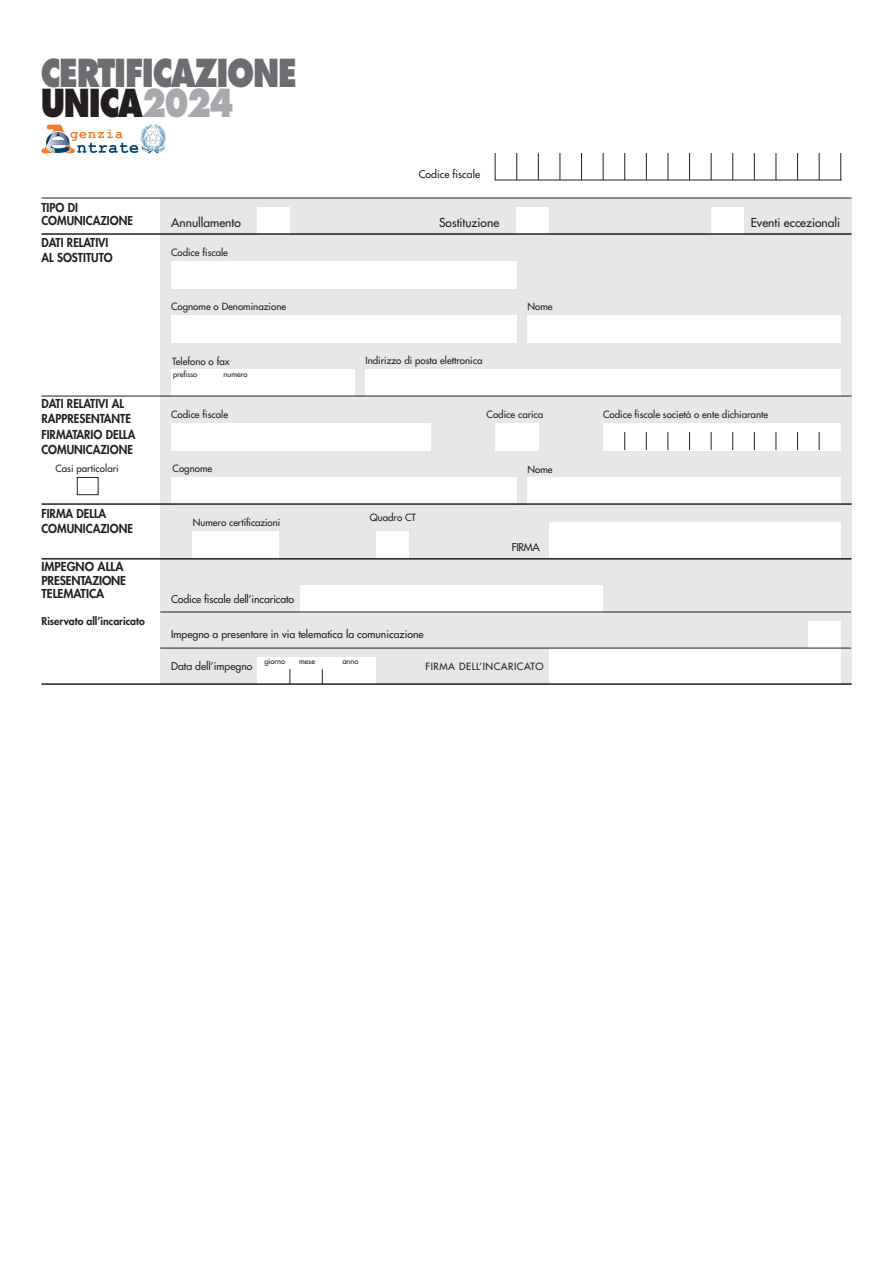
<style>
.page{position:relative;width:893px;height:1263px;background:#fff}
.page>*{position:absolute;margin:0;border:0;box-sizing:border-box;transform-origin:0 0}
.t1{font:800 37.5px "Futura";letter-spacing:-.04em;color:#6c6d70;scale:.8 1}
.t2{font:800 37.5px "Futura";letter-spacing:-.04em;color:#231f20;scale:.8 1}
.t3{font:800 12px/13.5px "Futura";color:#231f20;scale:.95 1}
.t4{font:12px "Futura";color:#231f20}
.t5{font:800 12px/13.5px "Futura";color:#231f20}
.t6{font:10.5px "Futura";color:#231f20}
.t7{font:800 10.5px "Futura";color:#231f20}
.t8{font:9.75px "Futura";color:#231f20}
.t9{font:9.75px "Futura";letter-spacing:.06em;color:#231f20}
.t10{font:7.5px "Futura";color:#231f20}
.s1{color:#a8a9ad}
</style>
<div class="page">
<div style="left:160px;top:198px;width:691px;height:486px;background:#e6e7e9"></div>
<div style="left:171px;top:369px;width:184px;height:27px;background:#fff"></div>
<div style="left:365px;top:369px;width:476px;height:27px;background:#fff"></div>
<div style="left:171px;top:261px;width:346px;height:27px;background:#fff"></div>
<div style="left:257px;top:207px;width:33px;height:27px;background:#fff"></div>
<div style="left:517px;top:207px;width:32px;height:27px;background:#fff"></div>
<div style="left:711px;top:207px;width:32px;height:27px;background:#fff"></div>
<hr style="left:41px;top:198px;width:810px;height:1px;background:#231f20">
<div style="left:527px;top:477px;width:314px;height:27px;background:#fff"></div>
<div style="left:171px;top:423px;width:259px;height:27px;background:#fff"></div>
<div style="left:171px;top:477px;width:346px;height:27px;background:#fff"></div>
<div style="left:495px;top:423px;width:43px;height:27px;background:#fff"></div>
<div style="left:301px;top:585px;width:302px;height:27px;background:#fff"></div>
<div style="left:808px;top:621px;width:33px;height:27px;background:#fff"></div>
<div style="left:549px;top:648px;width:292px;height:36px;background:#fff"></div>
<div style="left:257px;top:657px;width:119px;height:27px;background:#fff"></div>
<svg style="left:322px;top:669px;width:1px;height:14px"></svg>
<svg style="left:289px;top:669px;width:1px;height:14px"></svg>
<div style="left:193px;top:531px;width:86px;height:27px;background:#fff"></div>
<div style="left:549px;top:522px;width:292px;height:36px;background:#fff"></div>
<div style="left:376px;top:531px;width:33px;height:27px;background:#fff"></div>
<hr style="left:160px;top:612px;width:691px;height:1px;background:#231f20">
<hr style="left:41px;top:683px;width:810px;height:2px;background:#231f20">
<div style="left:171px;top:315px;width:346px;height:27px;background:#fff"></div>
<div style="left:527px;top:315px;width:314px;height:27px;background:#fff"></div>
<hr style="left:160px;top:648px;width:691px;height:1px;background:#231f20">
<div style="left:603px;top:423px;width:238px;height:27px;background:#fff"></div>
<svg style="left:624px;top:432px;width:1px;height:18px"></svg>
<svg style="left:646px;top:432px;width:1px;height:18px"></svg>
<svg style="left:667px;top:432px;width:1px;height:18px"></svg>
<svg style="left:689px;top:432px;width:1px;height:18px"></svg>
<svg style="left:711px;top:432px;width:1px;height:18px"></svg>
<svg style="left:732px;top:432px;width:1px;height:18px"></svg>
<svg style="left:754px;top:432px;width:1px;height:18px"></svg>
<svg style="left:775px;top:432px;width:1px;height:18px"></svg>
<svg style="left:797px;top:432px;width:1px;height:18px"></svg>
<svg style="left:819px;top:432px;width:1px;height:18px"></svg>
<svg style="left:560px;top:153px;width:1px;height:27px"></svg>
<svg style="left:581px;top:153px;width:1px;height:27px"></svg>
<svg style="left:603px;top:153px;width:1px;height:27px"></svg>
<svg style="left:624px;top:153px;width:1px;height:27px"></svg>
<svg style="left:646px;top:153px;width:1px;height:27px"></svg>
<svg style="left:668px;top:153px;width:1px;height:27px"></svg>
<svg style="left:689px;top:153px;width:1px;height:27px"></svg>
<svg style="left:711px;top:153px;width:1px;height:27px"></svg>
<svg style="left:732px;top:153px;width:1px;height:27px"></svg>
<svg style="left:754px;top:153px;width:1px;height:27px"></svg>
<svg style="left:776px;top:153px;width:1px;height:27px"></svg>
<svg style="left:797px;top:153px;width:1px;height:27px"></svg>
<svg style="left:819px;top:153px;width:1px;height:27px"></svg>
<svg style="left:840px;top:153px;width:1px;height:27px"></svg>
<svg style="left:538px;top:153px;width:1px;height:27px"></svg>
<svg style="left:516px;top:153px;width:1px;height:27px"></svg>
<svg style="left:495px;top:153px;width:1px;height:27px"></svg>
<hr style="left:495px;top:180px;width:347px;height:1px;background:#231f20">
<hr style="left:41px;top:558px;width:810px;height:2px;background:#231f20">
<hr style="left:41px;top:503px;width:810px;height:2px;background:#231f20">
<hr style="left:41px;top:233px;width:810px;height:2px;background:#231f20">
<hr style="left:41px;top:396px;width:810px;height:1px;background:#231f20">
<svg style="left:41px;top:124px;width:125px;height:30px"></svg>
<div style="left:77px;top:477px;width:22px;height:18px;border:1px solid #231f20"></div>
<p class="t1" style="left:41px;top:57px;width:322px">CERTIFICAZIONE</p>
<p class="t2" style="left:41px;top:87px;width:243px">UNICA<span class="s1">2024</span></p>
<p class="t3" style="left:41px;top:202px;width:98px">TIPO DI<br>COMUNICAZIONE</p>
<p class="t3" style="left:41px;top:237px;width:72px">DATI RELATIVI</p>
<p class="t3" style="left:41px;top:252px;width:77px">AL SOSTITUTO</p>
<p class="t4" style="left:171px;top:217px;width:71px">Annullamento</p>
<p class="t8" style="left:171px;top:247px;width:59px">Codice fiscale</p>
<p class="t6" style="left:419px;top:169px;width:63px">Codice fiscale</p>
<p class="t4" style="left:439px;top:217px;width:62px">Sostituzione</p>
<p class="t4" style="left:751px;top:217px;width:91px">Eventi eccezionali</p>
<p class="t8" style="left:171px;top:301px;width:117px">Cognome o Denominazione</p>
<p class="t8" style="left:527px;top:301px;width:27px">Nome</p>
<p class="t8" style="left:172px;top:356px;width:59px">Telefono o fax</p>
<p class="t8" style="left:365px;top:355px;width:118px">Indirizzo di posta elettronica</p>
<p class="t3" style="left:41px;top:397px;width:96px;line-height:15px">DATI RELATIVI AL<br>RAPPRESENTANTE</p>
<p class="t3" style="left:41px;top:428px;width:101px">FIRMATARIO DELLA</p>
<p class="t3" style="left:41px;top:443px;width:98px">COMUNICAZIONE</p>
<p class="t8" style="left:55px;top:463px;width:65px">Casi particolari</p>
<p class="t3" style="left:41px;top:508px;width:70px">FIRMA DELLA</p>
<p class="t3" style="left:41px;top:523px;width:98px">COMUNICAZIONE</p>
<p class="t5" style="left:41px;top:561px;width:86px">IMPEGNO ALLA<br>PRESENTAZIONE<br>TELEMATICA</p>
<p class="t7" style="left:41px;top:616px;width:105px">Riservato all’incaricato</p>
<p class="t10" style="left:173px;top:370px;width:26px">prefisso</p>
<p class="t10" style="left:224px;top:370px;width:25px">numero</p>
<p class="t8" style="left:171px;top:410px;width:59px">Codice fiscale</p>
<p class="t8" style="left:487px;top:410px;width:58px">Codice carica</p>
<p class="t8" style="left:173px;top:464px;width:41px">Cognome</p>
<p class="t8" style="left:527px;top:464px;width:27px">Nome</p>
<p class="t8" style="left:193px;top:517px;width:89px">Numero certificazioni</p>
<p class="t6" style="left:171px;top:593px;width:125px">Codice fiscale dell’incaricato</p>
<p class="t8" style="left:370px;top:513px;width:48px">Quadro CT</p>
<p class="t6" style="left:171px;top:629px;width:254px">Impegno a presentare in via telematica la comunicazione</p>
<p class="t6" style="left:512px;top:542px;width:30px">FIRMA</p>
<p class="t10" style="left:264px;top:657px;width:22px">giorno</p>
<p class="t10" style="left:299px;top:657px;width:17px">mese</p>
<p class="t10" style="left:342px;top:657px;width:18px">anno</p>
<p class="t6" style="left:171px;top:661px;width:83px">Data dell’impegno</p>
<p class="t9" style="left:425px;top:661px;width:120px">FIRMA DELL’INCARICATO</p>
<p class="t8" style="left:603px;top:409px;width:167px">Codice fiscale società o ente dichiarante</p>
</div>
